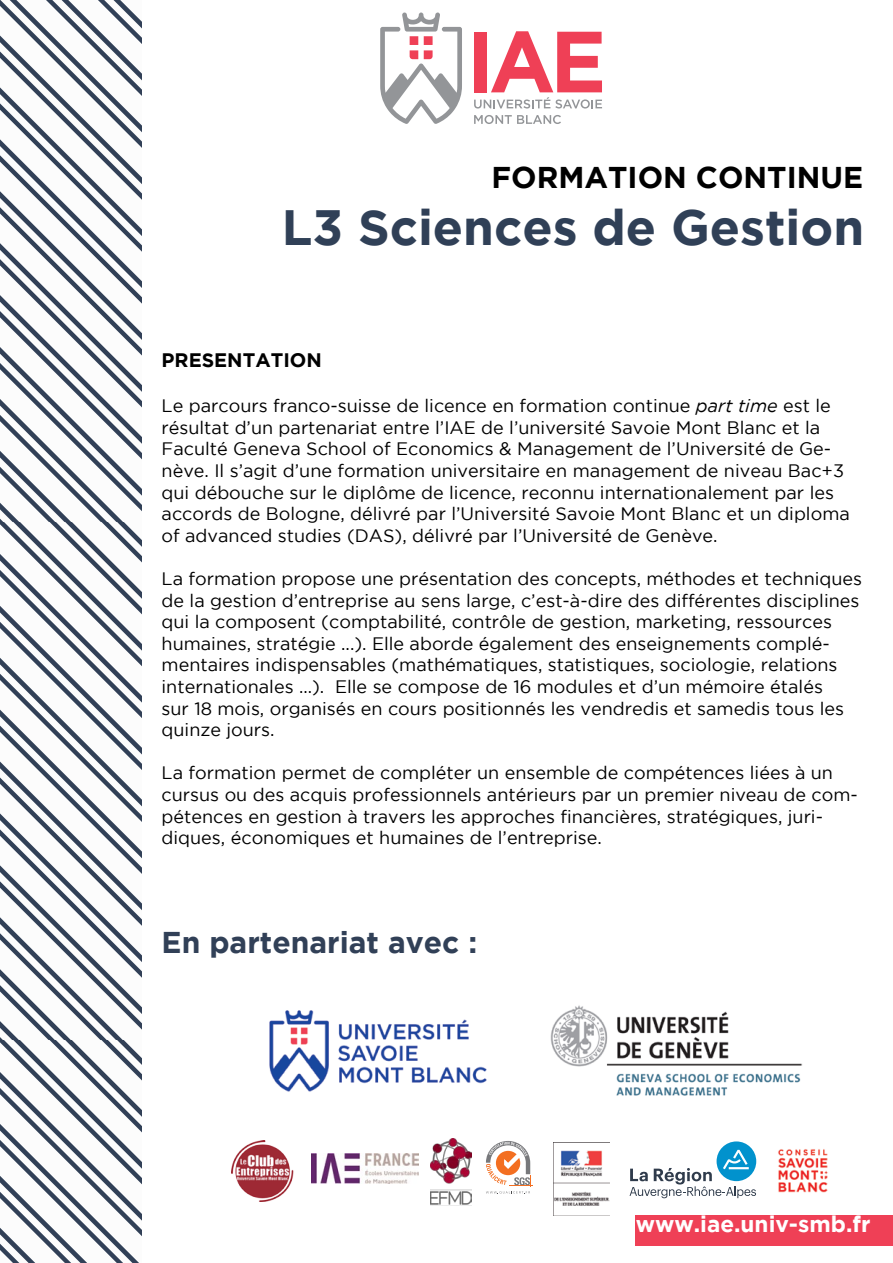
<style>
.page{position:relative;width:893px;height:1263px;background:#fff}
.page>*{position:absolute;margin:0;border:0;box-sizing:border-box;transform-origin:0 0}
.t1{font:700 49.5px "Gotham";color:#304057}
.t2{font:700 30px "Gotham";color:#314057}
.t3{font:700 30px "Gotham";color:#000}
.t4{font:700 22.5px "Gotham";color:#fff}
.t5{font:700 19.5px "Gotham";color:#000}
.t6{font:18px/21.6px "Gotham";color:#000}
.s1{font-style:italic}
</style>
<div class="page">
<div style="left:636px;top:1215px;width:257px;height:31px;background:#ef4056"></div>
<img style="left:269px;top:1010px;width:218px;height:82px">
<svg style="left:0;top:0;width:142px;height:1263px"></svg>
<img style="left:550px;top:1005px;width:253px;height:91px">
<svg style="left:380px;top:12px;width:82px;height:112px"></svg>
<svg style="left:474px;top:31px;width:128px;height:78px"></svg>
<svg style="left:474px;top:115px;width:87px;height:9px"></svg>
<img style="left:312px;top:1153px;width:106px;height:31px">
<img style="left:232px;top:1140px;width:62px;height:62px">
<img style="left:430px;top:1138px;width:41px;height:67px">
<svg style="left:486px;top:1141px;width:47px;height:53px"></svg>
<img style="left:778px;top:1149px;width:50px;height:44px">
<svg style="left:629px;top:1141px;width:127px;height:57px"></svg>
<img style="left:553px;top:1142px;width:57px;height:73px">
<h2 class="t3" style="left:491px;top:160px;width:373px">FORMATION CONTINUE</h2>
<h1 class="t1" style="left:282px;top:199px;width:584px">L3 Sciences de Gestion</h1>
<p class="t5" style="left:162px;top:349px;width:162px">PRESENTATION</p>
<p class="t6" style="left:162px;top:395px;width:690px">Le parcours franco-suisse de licence en formation continue <span class="s1">part time</span> est le résultat d’un partenariat entre l’IAE de l’université Savoie Mont Blanc et la Faculté Geneva School of Economics &amp; Management de l’Université de Ge&shy;nève. Il s’agit d’une formation universitaire en management de niveau Bac+3 qui débouche sur le diplôme de licence, reconnu internationalement par les accords de Bologne, délivré par l’Université Savoie Mont Blanc et un diploma of advanced studies (DAS), délivré par l’Université de Genève.</p>
<p class="t6" style="left:162px;top:568px;width:702px">La formation propose une présentation des concepts, méthodes et techniques de la gestion d’entreprise au sens large, c’est-à-dire des différentes disciplines qui la composent (comptabilité, contrôle de gestion, marketing, ressources humaines, stratégie ...). Elle aborde également des enseignements complé&shy;mentaires indispensables (mathématiques, statistiques, sociologie, relations internationales …). Elle se compose de 16 modules et d’un mémoire étalés<br>sur 18 mois, organisés en cours positionnés les vendredis et samedis tous les quinze jours.</p>
<p class="t6" style="left:162px;top:762px;width:698px">La formation permet de compléter un ensemble de compétences liées à un cursus ou des acquis professionnels antérieurs par un premier niveau de com&shy;pétences en gestion à travers les approches financières, stratégiques, juri&shy;diques, économiques et humaines de l’entreprise.</p>
<h2 class="t2" style="left:162px;top:925px;width:317px">En partenariat avec :</h2>
<p class="t4" style="left:636px;top:1211px;width:236px">www.iae.univ-smb.fr</p>
</div>
